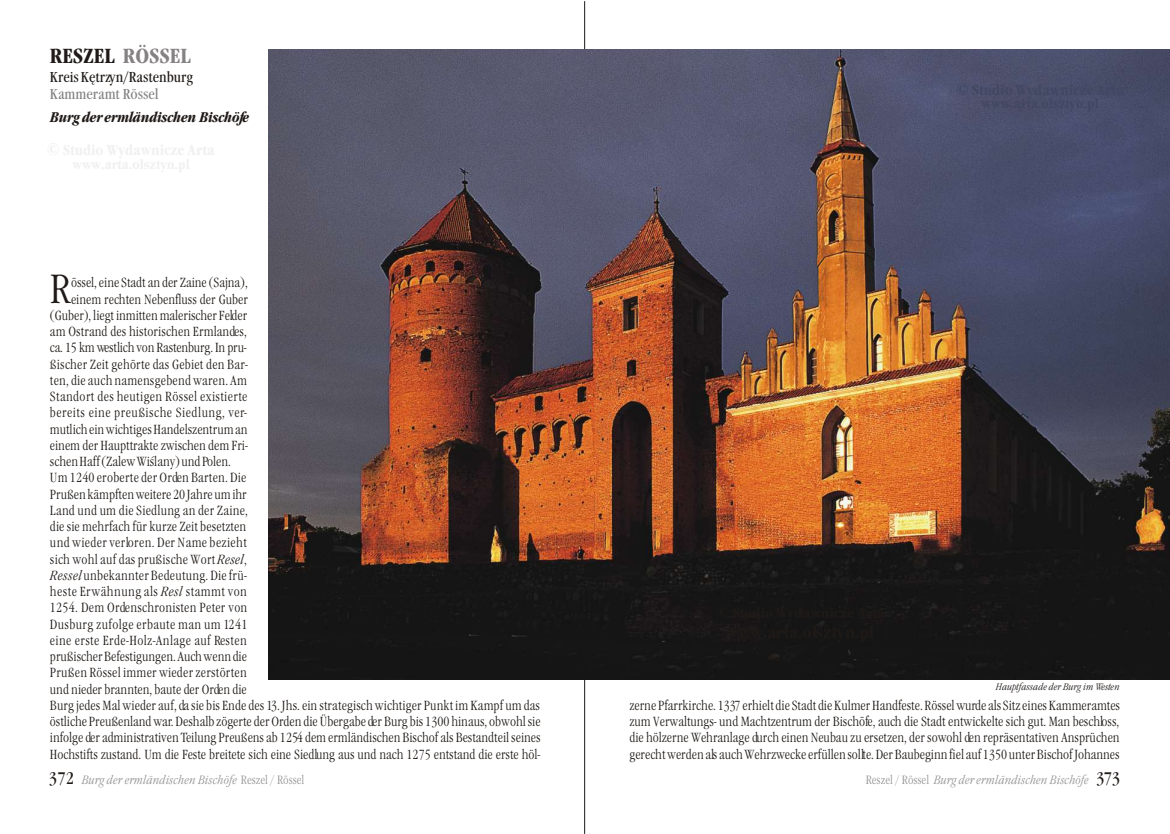
<style>
.page{position:relative;width:1170px;height:834px;background:#fff}
.page>*{position:absolute;margin:0;border:0;box-sizing:border-box;transform-origin:0 0}
.t1{font:42.5px "Garam Itc TEE Lig Con";color:#1f1a17}
.t2{font:700 21.25px "Garam Itc TEE Con";color:#1f1a17}
.t3{font:15px "Garam Itc TEE Con";color:#1f1a17}
.t4{font:15px "Garam Itc TEE Con";color:#858282}
.t5{font:italic 700 14.62px "Garam Itc TEE Con";letter-spacing:-.02em;color:#1f1a17}
.t6{font:13.75px/16.2px "Garam Itc TEE Lig Con";letter-spacing:.01em;color:#1f1a17;text-align:justify}
.t7{font:italic 12.5px "Garam Itc TEE Lig Con";color:#969494}
.t8{font:italic 10px "Garam Itc TEE Lig Con";color:#1f1a17}
.s1{color:#858282}
.s2{font-style:italic}
.s3{font-family:"Garam Itc TEE Con";font-style:normal;font-size:17.5px;color:#1f1a17}
.s4{font-style:normal}
</style>
<div class="page">
<hr style="left:584px;top:1px;width:1px;height:833px;background:#1f1a17">
<img style="left:268px;top:49px;width:902px;height:631px">
<h2 class="t2" style="left:50px;top:44px;width:142px">RESZEL <span class="s1">RÖSSEL</span></h2>
<p class="t3" style="left:50px;top:68px;width:145px">Kreis Kêtrzyn/Rastenburg</p>
<p class="t4" style="left:50px;top:85px;width:110px">Kammeramt Rössel</p>
<p class="t5" style="left:50px;top:108px;width:201px">Burg der ermländischen Bischöfe</p>
<h1 class="t1" style="left:50px;top:264px;width:23px">R</h1>
<p class="t6" style="left:71px;top:275px;width:178px">össel, eine Stadt an der Zaine (Sajna),</p>
<p class="t6" style="left:50px;top:291px;width:200px;text-align:left;text-indent:21px">einem rechten Nebenfluss der Guber (Guber), liegt inmitten malerischer Felder am Ostrand des historischen Ermlandes, ca. 15 km westlich von Rastenburg. In pru&shy;ßischer Zeit gehörte das Gebiet den Bar&shy;ten, die auch namensgebend waren. Am Standort des heutigen Rössel existierte bereits eine preußische Siedlung, ver&shy;mutlich ein wichtiges Handelszentrum an einem der Haupttrakte zwischen dem Fri&shy;schen Haff (Zalew Wiœlany) und Polen.<br>Um 1240 eroberte der Orden Barten. Die Prußen kämpften weitere 20 Jahre um ihr Land und um die Siedlung an der Zaine, die sie mehrfach für kurze Zeit besetzten und wieder verloren. Der Name bezieht sich wohl auf das prußische Wort <span class="s2">Resel</span>, <span class="s2">Ressel</span> unbekannter Bedeutung. Die frü&shy;heste Erwähnung als <span class="s2">Resl</span> stammt von 1254. Dem Ordenschronisten Peter von Dusburg zufolge erbaute man um 1241 eine erste Erde-Holz-Anlage auf Resten prußischer Befestigungen. Auch wenn die Prußen Rössel immer wieder zerstörten und nieder brannten, baute der Orden die</p>
<p class="t8" style="left:996px;top:681px;width:125px">Hauptfassade der Burg im Westen</p>
<p class="t6" style="left:50px;top:697px;width:492px">Burg jedes Mal wieder auf, da sie bis Ende des 13. Jhs. ein strategisch wichtiger Punkt im Kampf um das östliche Preußenland war. Deshalb zögerte der Orden die Übergabe der Burg bis 1300 hinaus, obwohl sie infolge der administrativen Teilung Preußens ab 1254 dem ermländischen Bischof als Bestandteil seines Hochstifts zustand. Um die Feste breitete sich eine Siedlung aus und nach 1275 entstand die erste höl-</p>
<p class="t6" style="left:629px;top:697px;width:492px">zerne Pfarrkirche. 1337 erhielt die Stadt die Kulmer Handfeste. Rössel wurde als Sitz eines Kammeramtes zum Verwaltungs- und Machtzentrum der Bischöfe, auch die Stadt entwickelte sich gut. Man beschloss, die hölzerne Wehranlage durch einen Neubau zu ersetzen, der sowohl den repräsentativen Ansprüchen gerecht werden als auch Wehrzwecke erfüllen sollte. Der Baubeginn fiel auf 1350 unter Bischof Johannes</p>
<p class="t7" style="left:49px;top:772px;width:257px"><span class="s3">372</span> Burg der ermländischen Bischöfe <span class="s4">Reszel / Rössel</span></p>
<p class="t7" style="left:866px;top:772px;width:256px"><span class="s4">Reszel / Rössel</span> Burg der ermländischen Bischöfe <span class="s3">373</span></p>
</div>
